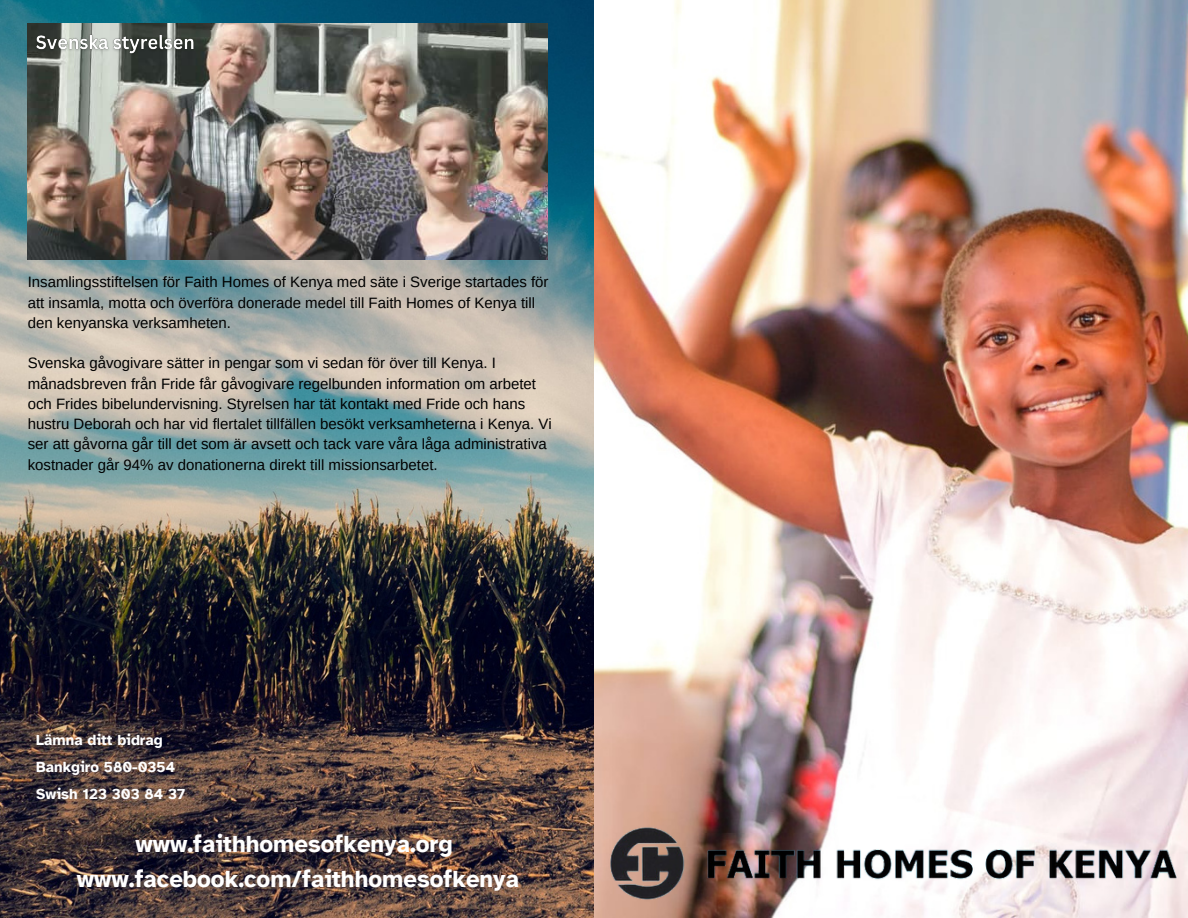
<style>
.page{position:relative;width:1188px;height:918px;background:#fff}
.page>*{position:absolute;margin:0;border:0;box-sizing:border-box;transform-origin:0 0}
.t1{font:700 24px/34.8px "Atkinson Hyperlegible";color:#fff;text-align:center}
.t2{font:15px/20.2px "Arimo";color:#000}
.t3{font:700 15px/27px "Atkinson Hyperlegible";color:#fff}
</style>
<div class="page">
<img style="left:0;top:0;width:594px;height:918px">
<img style="left:594px;top:0;width:594px;height:808px">
<img style="left:548px;top:808px;width:640px;height:110px">
<img style="left:28px;top:23px;width:520px;height:236px">
<img style="left:32px;top:30px;width:166px;height:29px">
<p class="t2" style="left:28px;top:272px;width:522px">Insamlingsstiftelsen för Faith Homes of Kenya med säte i Sverige startades för att insamla, motta och överföra donerade medel till Faith Homes of Kenya till den kenyanska verksamheten.</p>
<h1 class="t2" style="left:28px;top:353px;width:526px">Svenska gåvogivare sätter in pengar som vi sedan för över till Kenya. I månadsbreven från Fride får gåvogivare regelbunden information om arbetet och Frides bibelundervisning. Styrelsen har tät kontakt med Fride och hans hustru Deborah och har vid flertalet tillfällen besökt verksamheterna i Kenya. Vi ser att gåvorna går till det som är avsett och tack vare våra låga administrativa kostnader går 94% av donationerna direkt till missionsarbetet.</h1>
<p class="t3" style="left:36px;top:727px;width:151px">Lämna ditt bidrag<br>Bankgiro 580-0354<br>Swish 123 303 84 37</p>
<h3 class="t1" style="left:77px;top:827px;width:444px">www.faithhomesofkenya.org www.facebook.com/faithhomesofkenya</h3>
</div>
